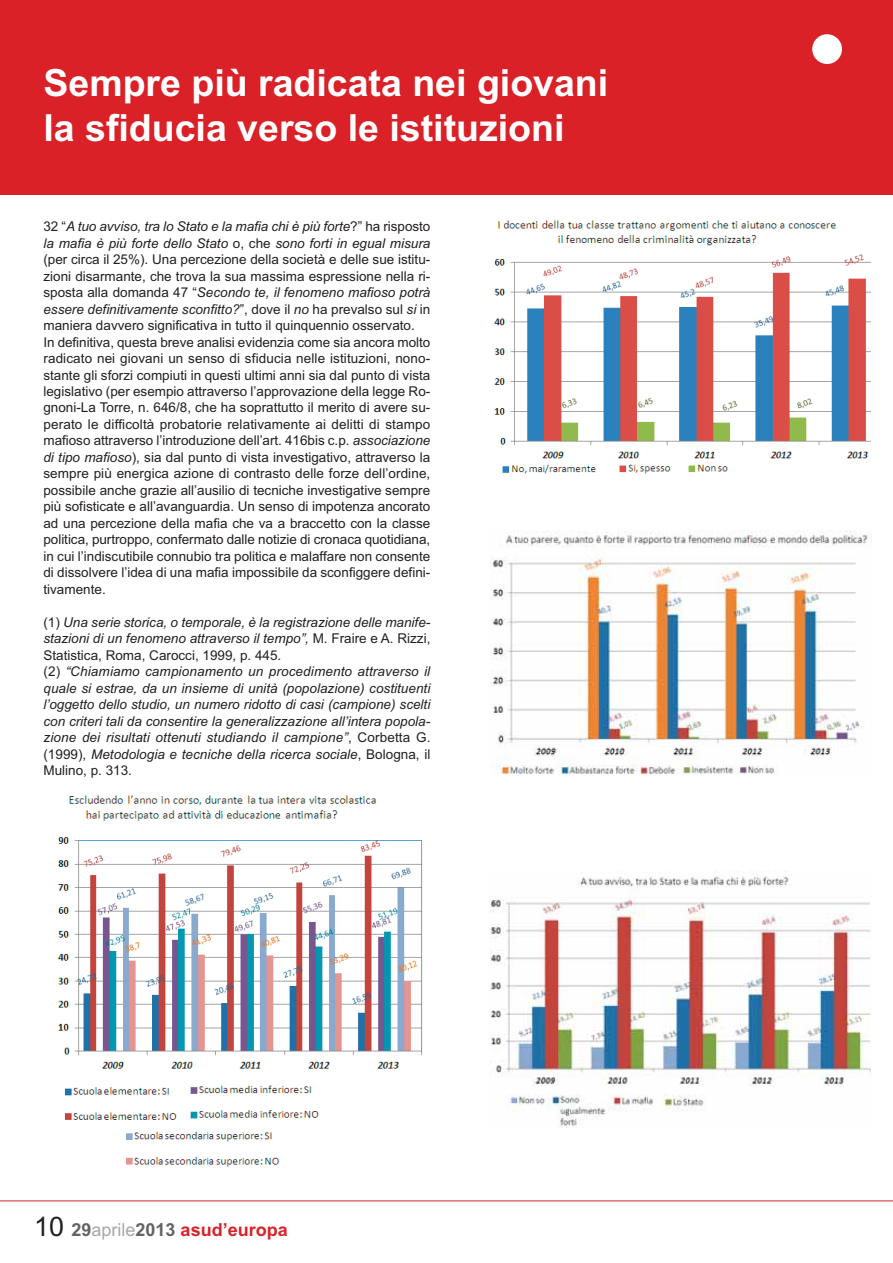
<style>
.page{position:relative;width:893px;height:1263px;background:#fff}
.page>*{position:absolute;margin:0;border:0;box-sizing:border-box;transform-origin:0 0}
.t1{font:700 37.5px/45px "Arial";color:#fff}
.t2{font:700 18px "Arial";color:#da2128}
.t3{font:13.5px/16.5px "Arial";color:#231f20}
.t4{font:italic 13.5px/16.5px "Arial";color:#231f20}
.s1{font-style:italic}
.s2{font-style:normal}
.s3{font-weight:400;font-size:27px;color:#231f20}
.s4{color:#656262}
.s5{font-weight:400;color:#a9a7a6}
</style>
<div class="page">
<div style="left:0;top:0;width:892px;height:194px;background:#da2128"></div>
<div style="left:812px;top:34px;width:30px;height:30px;background:#fff;border-radius:50%"></div>
<hr style="left:0;top:1201px;width:892px;height:1px;background:#da2128">
<img style="left:57px;top:795px;width:366px;height:372px">
<img style="left:494px;top:220px;width:376px;height:254px">
<img style="left:491px;top:531px;width:377px;height:244px">
<img style="left:489px;top:870px;width:382px;height:258px">
<h1 class="t1" style="left:43px;top:64px;width:566px">Sempre più radicata nei giovani la sfiducia verso le istituzioni</h1>
<p class="t3" style="left:43px;top:219px;width:388px">32 “<span class="s1">A tuo avviso, tra lo Stato e la mafia chi è più forte</span>?” ha risposto <span class="s1">la mafia è più forte dello Stato</span> o, che <span class="s1">sono forti in egual misura </span>(per circa il 25%). Una percezione della società e delle sue istitu&shy;zioni disarmante, che trova la sua massima espressione nella ri&shy;sposta alla domanda 47 “<span class="s1">Secondo te, il fenomeno mafioso potrà essere definitivamente sconfitto?</span>”, dove il <span class="s1">no</span> ha prevalso sul <span class="s1">si</span> in maniera davvero significativa in tutto il quinquennio osservato.<br>In definitiva, questa breve analisi evidenzia come sia ancora molto radicato nei giovani un senso di sfiducia nelle istituzioni, nono&shy;stante gli sforzi compiuti in questi ultimi anni sia dal punto di vista legislativo (per esempio attraverso l’approvazione della legge Ro&shy;gnoni-La Torre, n. 646/8, che ha soprattutto il merito di avere su&shy;perato le difficoltà probatorie relativamente ai delitti di stampo mafioso attraverso l’introduzione dell’art. 416bis c.p. <span class="s1">associazione di tipo mafioso</span>), sia dal punto di vista investigativo, attraverso la sempre più energica azione di contrasto delle forze dell’ordine, possibile anche grazie all’ausilio di tecniche investigative sempre più sofisticate e all’avanguardia. Un senso di impotenza ancorato ad una percezione della mafia che va a braccetto con la classe politica, purtroppo, confermato dalle notizie di cronaca quotidiana, in cui l’indiscutibile connubio tra politica e malaffare non consente di dissolvere l’idea di una mafia impossibile da sconfiggere defini&shy;tivamente.</p>
<p class="t4" style="left:43px;top:615px;width:388px"><span class="s2">(1)</span> Una serie storica, o temporale, è la registrazione delle manife&shy;stazioni di un fenomeno attraverso il tempo”, <span class="s2">M. Fraire e A. Rizzi, Statistica, Roma, Carocci, 1999, p. 445.<br>(2)</span> “Chiamiamo campionamento un procedimento attraverso il quale si estrae, da un insieme di unità (popolazione) costituenti l’oggetto dello studio, un numero ridotto di casi (campione) scelti con criteri tali da consentire la generalizzazione all’intera popola&shy;zione dei risultati ottenuti studiando il campione”<span class="s2">, Corbetta G. (1999),</span> Metodologia e tecniche della ricerca sociale<span class="s2">, Bologna, il Mulino, p. 313.</span></p>
<h2 class="t2" style="left:34px;top:1223px;width:255px"><span class="s3">10</span> <span class="s4">29</span><span class="s5">aprile</span><span class="s4">2013</span> asud’europa</h2>
</div>
